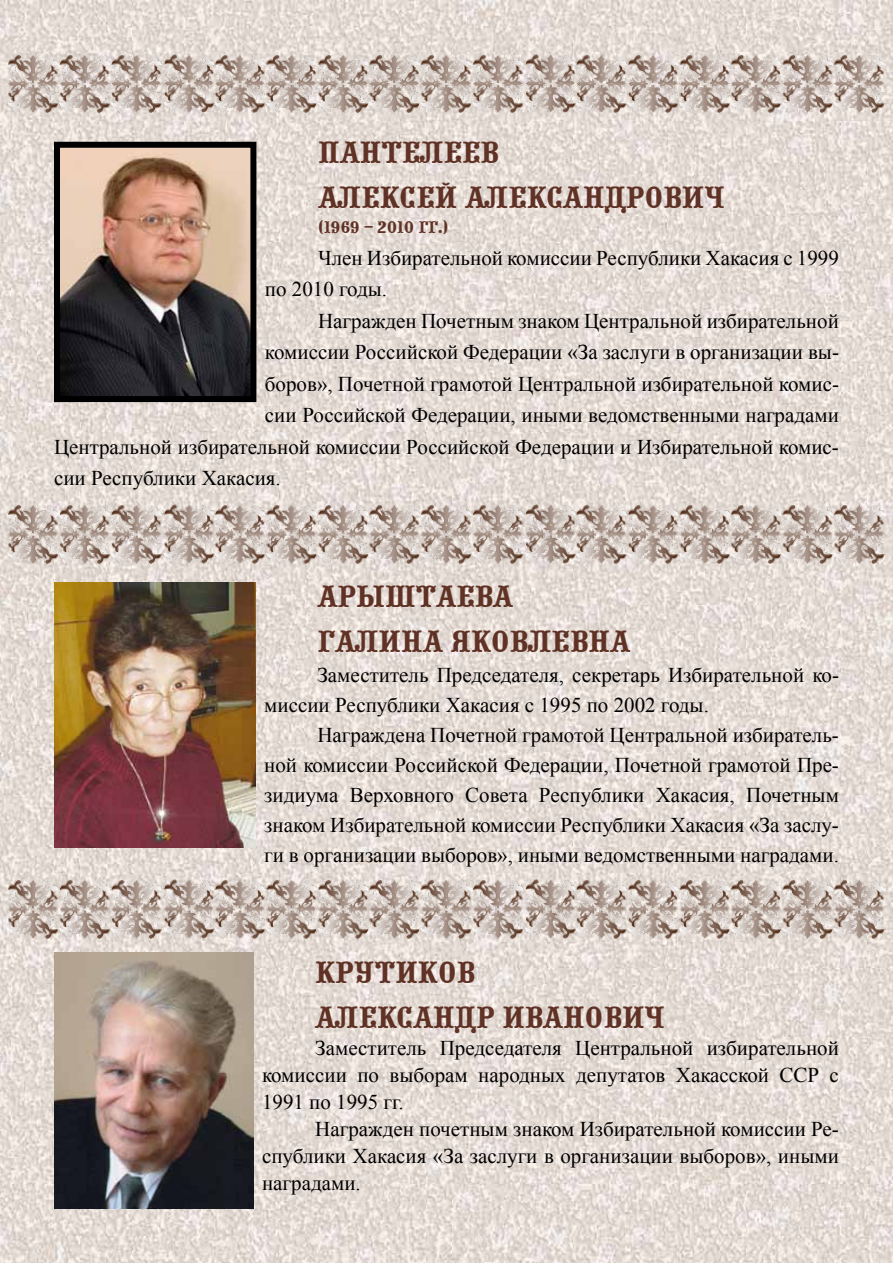
<style>
.page{position:relative;width:893px;height:1263px;background:#fff}
.page>*{position:absolute;margin:0;border:0;box-sizing:border-box;transform-origin:0 0}
.t1{font:30px/45px "a Presentum";color:#603225}
.t2{font:21px/30px "Times New Roman";color:#000;text-align:justify}
.t3{font:16.5px "a Presentum";color:#603225}
</style>
<div class="page">
<img style="left:0;top:0;width:893px;height:1263px">
<img style="left:8px;top:54px;width:877px;height:59px">
<img style="left:8px;top:505px;width:877px;height:59px">
<img style="left:8px;top:879px;width:877px;height:59px">
<img style="left:61px;top:149px;width:188px;height:246px">
<div style="left:54px;top:142px;width:202px;height:260px;border:6px solid #000"></div>
<img style="left:54px;top:583px;width:202px;height:264px">
<img style="left:54px;top:952px;width:200px;height:257px">
<h1 class="t1" style="left:318px;top:131px;width:408px">Пантелеев<br>Алексей Александрович</h1>
<p class="t3" style="left:318px;top:219px;width:132px">(1969 – 2010 гг.)</p>
<p class="t2" style="left:265px;top:241px;width:575px;line-height:31.5px;text-indent:53px">Член Избирательной комиссии Республики Хакасия с 1999 по 2010 годы.</p>
<p class="t2" style="left:318px;top:305px;width:522px">Награжден Почетным знаком Центральной избирательной</p>
<p class="t2" style="left:265px;top:337px;width:576px">комиссии Российской Федерации «За заслуги в организации вы-</p>
<p class="t2" style="left:265px;top:368px;width:576px">боров», Почетной грамотой Центральной избирательной комис-</p>
<p class="t2" style="left:265px;top:400px;width:576px">сии Российской Федерации, иными ведомственными наградами</p>
<p class="t2" style="left:54px;top:431px;width:786px">Центральной избирательной комиссии Российской Федерации и Избирательной комис-</p>
<p class="t2" style="left:54px;top:463px;width:228px">сии Республики Хакасия.</p>
<h1 class="t1" style="left:317px;top:574px;width:314px">арыштаева галина яковлевна</h1>
<p class="t2" style="left:264px;top:659px;width:576px;text-indent:53px">Заместитель Председателя, секретарь Избирательной ко&shy;миссии Республики Хакасия с 1995 по 2002 годы.</p>
<p class="t2" style="left:264px;top:719px;width:576px;text-indent:53px">Награждена Почетной грамотой Центральной избиратель&shy;ной комиссии Российской Федерации, Почетной грамотой Пре&shy;зидиума Верховного Совета Республики Хакасия, Почетным знаком Избирательной комиссии Республики Хакасия «За заслу&shy;ги в организации выборов», иными ведомственными наградами.</p>
<h1 class="t1" style="left:315px;top:950px;width:351px">крутиков<br>александр иванович</h1>
<p class="t2" style="left:262px;top:1034px;width:578px;line-height:27px;text-indent:53px">Заместитель Председателя Центральной избирательной комиссии по выборам народных депутатов Хакасской ССР с 1991 по 1995 гг.</p>
<p class="t2" style="left:262px;top:1115px;width:578px;line-height:27px;text-indent:53px">Награжден почетным знаком Избирательной комиссии Ре&shy;спублики Хакасия «За заслуги в организации выборов», иными наградами.</p>
</div>
